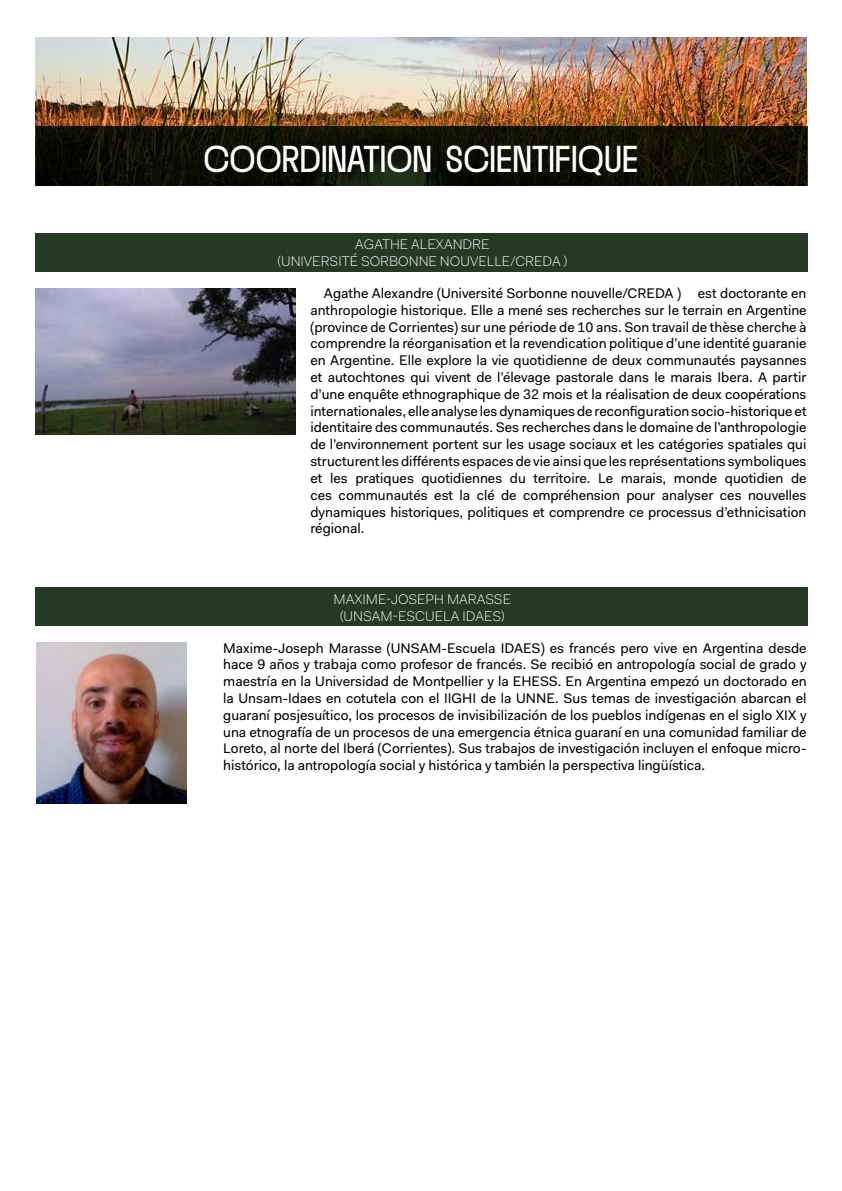
<style>
.page{position:relative;width:842px;height:1191px;background:#fff}
.page>*{position:absolute;margin:0;border:0;box-sizing:border-box;transform-origin:0 0}
.t1{font:48px "Heliuum";color:#fff}
.t2{font:14px/16.8px "Fakt Pro";color:#000;text-align:justify}
.t3{font:300 14px/16.8px "Fakt Pro";color:#fff;text-align:center}
</style>
<div class="page">
<img style="left:35px;top:38px;width:771px;height:148px">
<svg style="left:36px;top:126px;width:771px;height:60px;fill:#0e0f03"></svg>
<div style="left:35px;top:233px;width:772px;height:39px;background:#253a22"></div>
<div style="left:35px;top:587px;width:772px;height:39px;background:#253a22"></div>
<img style="left:35px;top:288px;width:260px;height:146px">
<img style="left:36px;top:643px;width:150px;height:160px">
<h1 class="t1" style="left:203px;top:115px;width:436px">COORDINATION SCIENTIFIQUE</h1>
<p class="t3" style="left:277px;top:236px;width:292px">AGATHE ALEXANDRE<br>(UNIVERSITÉ SORBONNE NOUVELLE/CREDA )</p>
<p class="t2" style="left:310px;top:285px;width:498px;text-indent:13px">Agathe Alexandre (Université Sorbonne nouvelle/CREDA ) est doctorante en anthropologie historique. Elle a mené ses recherches sur le terrain en Argentine (province de Corrientes) sur une période de 10 ans. Son travail de thèse cherche à comprendre la réorganisation et la revendication politique d’une identité guaranie en Argentine. Elle explore la vie quotidienne de deux communautés paysannes et autochtones qui vivent de l’élevage pastorale dans le marais Ibera. A partir d’une enquête ethnographique de 32 mois et la réalisation de deux coopérations internationales, elle analyse les dynamiques de reconfiguration socio-historique et identitaire des communautés. Ses recherches dans le domaine de l’anthropologie de l’environnement portent sur les usage sociaux et les catégories spatiales qui structurent les différents espaces de vie ainsi que les représentations symboliques et les pratiques quotidiennes du territoire. Le marais, monde quotidien de ces communautés est la clé de compréhension pour analyser ces nouvelles dynamiques historiques, politiques et comprendre ce processus d’ethnicisation régional.</p>
<p class="t3" style="left:334px;top:590px;width:179px">MAXIME-JOSEPH MARASSE (UNSAM-ESCUELA IDAES)</p>
<p class="t2" style="left:223px;top:639px;width:585px">Maxime-Joseph Marasse (UNSAM-Escuela IDAES) es francés pero vive en Argentina desde hace 9 años y trabaja como profesor de francés. Se recibió en antropología social de grado y maestría en la Universidad de Montpellier y la EHESS. En Argentina empezó un doctorado en la Unsam-Idaes en cotutela con el IIGHI de la UNNE. Sus temas de investigación abarcan el guaraní posjesuítico, los procesos de invisibilización de los pueblos indígenas en el siglo XIX y una etnografía de un procesos de una emergencia étnica guaraní en una comunidad familiar de Loreto, al norte del Iberá (Corrientes). Sus trabajos de investigación incluyen el enfoque micro&shy;histórico, la antropología social y histórica y también la perspectiva lingüística.</p>
</div>
